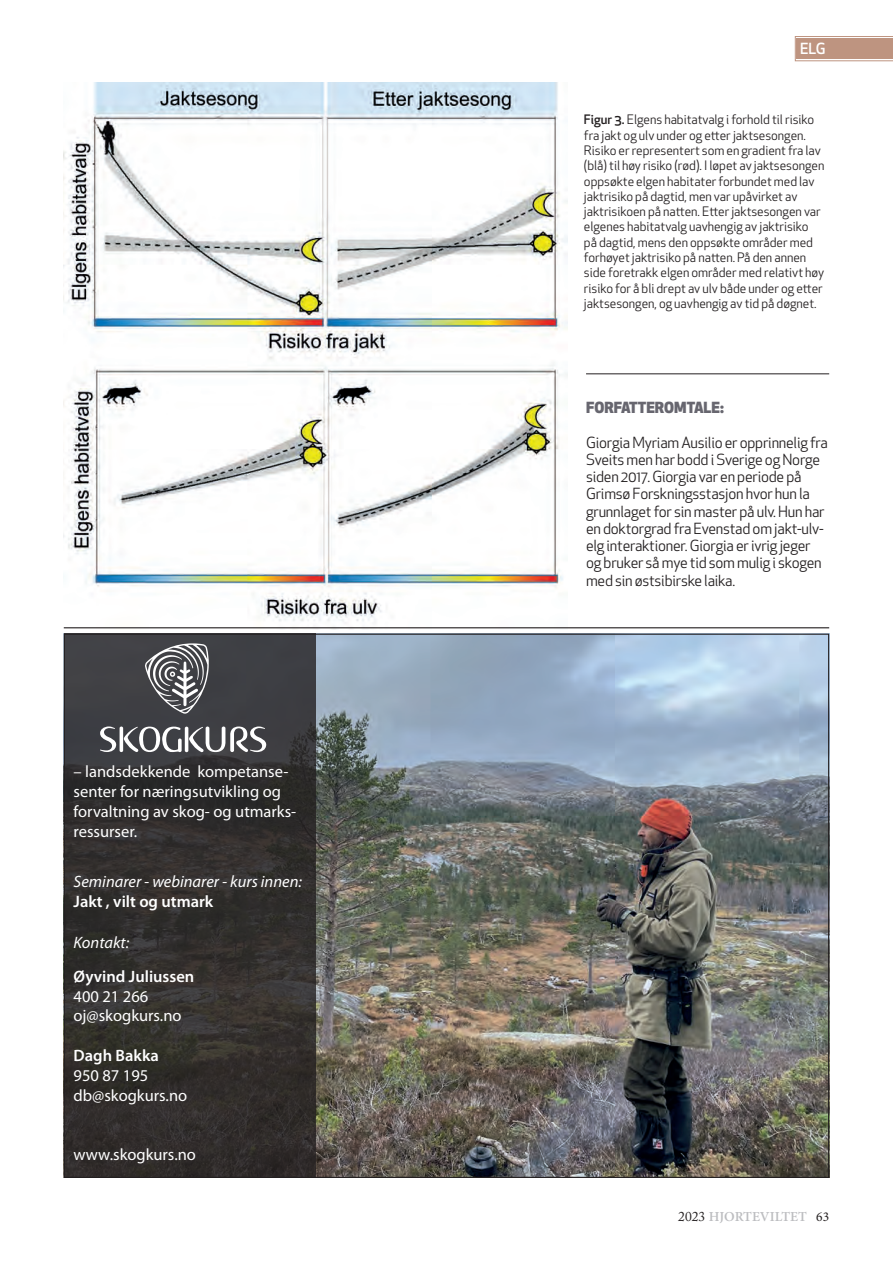
<style>
.page{position:relative;width:893px;height:1263px;background:#fff}
.page>*{position:absolute;margin:0;border:0;box-sizing:border-box;transform-origin:0 0}
.t1{font:16.5px/19.8px "Myriad Pro";color:#fff}
.t2{font:600 16.5px "Myriad Pro";color:#fff}
.t3{font:italic 16.5px "Myriad Pro";color:#fff}
.t4{font:15px/17.2px "Apex New";letter-spacing:-.015em;color:#231f20}
.t5{font:800 15px "Apex New";color:#67666f}
.t6{font:500 15px "Apex New";color:#fff}
.t7{font:700 13.5px "Adobe Hebrew";letter-spacing:-.005em;color:#bcbdc0}
.t8{font:12.75px/15.3px "Apex New";letter-spacing:-.005em;color:#231f20}
.s1{font-weight:500}
.s2{font-family:"Adobe Caslon Pro";font-weight:400;color:#231f20}
.s3{font-family:"Minion Pro";font-weight:400;color:#231f20}
</style>
<div class="page">
<svg style="left:795px;top:36px;width:98px;height:25px;background:#c39d8b"></svg>
<img style="left:64px;top:82px;width:503px;height:547px">
<hr style="left:586px;top:373px;width:243px;height:1px;background:#231f20">
<hr style="left:64px;top:627px;width:765px;height:1px;background:#231f20">
<img style="left:316px;top:636px;width:511px;height:540px">
<svg style="left:66px;top:636px;width:250px;height:540px;background:#333130"></svg>
<hr style="left:185px;top:727px;width:3px;height:25px;background:#fff;border-radius:2px">
<hr style="left:120px;top:726px;width:3px;height:26px;background:#fff;border-radius:2px">
<svg style="left:124px;top:726px;width:58px;height:26px"></svg>
<svg style="left:100px;top:726px;width:16px;height:26px"></svg>
<svg style="left:189px;top:726px;width:77px;height:26px"></svg>
<svg style="left:145px;top:643px;width:64px;height:71px;background:#717175"></svg>
<p class="t1" style="left:74px;top:762px;width:224px">– landsdekkende kompetanse&shy;senter for næringsutvikling og forvaltning av skog- og utmarks&shy;ressurser.</p>
<p class="t3" style="left:74px;top:872px;width:230px">Seminarer - webinarer - kurs innen:</p>
<p class="t2" style="left:74px;top:892px;width:141px">Jakt , vilt og utmark</p>
<p class="t3" style="left:74px;top:934px;width:57px">Kontakt:</p>
<p class="t2" style="left:74px;top:967px;width:122px">Øyvind Juliussen</p>
<p class="t1" style="left:74px;top:986px;width:110px">400 21 266 oj@skogkurs.no</p>
<p class="t2" style="left:74px;top:1046px;width:87px">Dagh Bakka</p>
<p class="t1" style="left:74px;top:1066px;width:115px">950 87 195 db@skogkurs.no</p>
<p class="t1" style="left:74px;top:1145px;width:124px">www.skogkurs.no</p>
<p class="t6" style="left:800px;top:39px;width:27px">ELG</p>
<p class="t8" style="left:584px;top:112px;width:242px"><span class="s1">Figur 3.</span> Elgens habitatvalg i forhold til risiko fra jakt og ulv under og etter jaktsesongen.<br>Risiko er representert som en gradient fra lav (blå) til høy risiko (rød). I løpet av jaktsesongen oppsøkte elgen habitater forbundet med lav jaktrisiko på dagtid, men var upåvirket av jaktrisikoen på natten. Etter jaktsesongen var elgenes habitatvalg uavhengig av jaktrisiko på dagtid, mens den oppsøkte områder med forhøyet jaktrisiko på natten. På den annen side foretrakk elgen områder med relativt høy risiko for å bli drept av ulv både under og etter jaktsesongen, og uavhengig av tid på døgnet.</p>
<p class="t5" style="left:586px;top:397px;width:139px">FORFATTEROMTALE:</p>
<p class="t4" style="left:586px;top:433px;width:243px">Giorgia Myriam Ausilio er opprinnelig fra Sveits men har bodd i Sverige og Norge siden 2017. Giorgia var en periode på Grimsø Forskningsstasjon hvor hun la grunnlaget for sin master på ulv. Hun har en doktorgrad fra Evenstad om jakt-ulv&shy;elg interaktioner. Giorgia er ivrig jeger og bruker så mye tid som mulig i skogen med sin østsibirske laika.</p>
<p class="t7" style="left:678px;top:1208px;width:152px"><span class="s2">2023</span> HJORTEVILTET <span class="s3">63</span></p>
</div>
